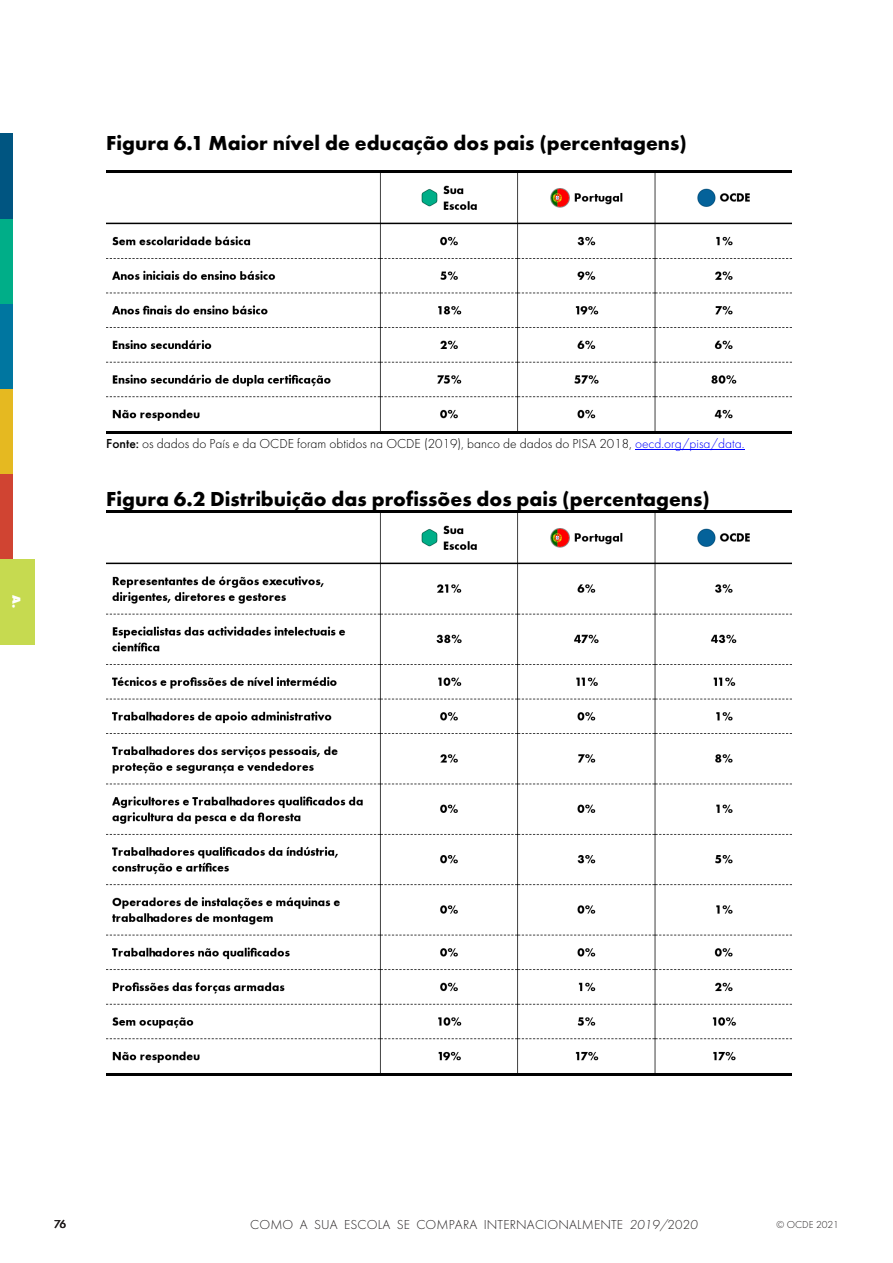
<style>
.page{position:relative;width:893px;height:1263px;background:#fff}
.page>*{position:absolute;margin:0;border:0;box-sizing:border-box;transform-origin:0 0}
.Figure_heading{font:700 21px "Futura PT";color:#000}
.Charts_source___note{font:300 13.5px "Futura PT";color:#000}
.t1{font:300 13.5px "Futura PT";letter-spacing:.01em;color:#231f20}
.t2{font:800 12px "Futura PT";color:#fff}
.t3{font:500 12px "Futura PT";color:#231f20}
.t4{font:300 10.5px "Futura PT";color:#231f20}
.s1{font-weight:500}
.s2{color:#0001fe}
.s3{font-style:italic}
</style>
<div class="page">
<div style="left:0;top:134px;width:13px;height:85px;background:#005581"></div>
<div style="left:0;top:219px;width:13px;height:85px;background:#00ae88"></div>
<div style="left:0;top:304px;width:13px;height:85px;background:#0076a0"></div>
<div style="left:0;top:389px;width:13px;height:85px;background:#e5b921"></div>
<div style="left:0;top:474px;width:13px;height:85px;background:#d04432"></div>
<div style="left:0;top:559px;width:34px;height:85px;background:#c6da50"></div>
<hr style="left:635px;top:449px;width:109px;height:1px;background:#0001fe">
<img style="left:106px;top:170px;width:686px;height:263px">
<img style="left:106px;top:510px;width:686px;height:565px">
<p class="Figure_heading" style="left:106px;top:129px;width:582px">Figura 6.1 Maior nível de educação dos pais (percentagens)</p>
<p class="t2" style="left:24px;top:595px;width:15px;rotate:90deg">A.</p>
<p class="t2" style="left:24px;top:595px;width:15px;rotate:90deg">VI</p>
<p class="Charts_source___note" style="left:106px;top:435px;width:640px"><span class="s1">Fonte:</span> os dados do País e da OCDE foram obtidos na OCDE (2019), banco de dados do PISA 2018, <span class="s2">oecd.org/pisa/data.</span></p>
<p class="Figure_heading" style="left:106px;top:486px;width:605px">Figura 6.2 Distribuição das profissões dos pais (percentagens)</p>
<p class="t1" style="left:250px;top:1217px;width:449px">COMO A SUA ESCOLA SE COMPARA INTERNACIONALMENTE <span class="s3">2019/</span>202<span class="s3">0</span></p>
<p class="t3" style="left:54px;top:1217px;width:14px">76</p>
<p class="t4" style="left:776px;top:1219px;width:64px">© OCDE 2021</p>
</div>
